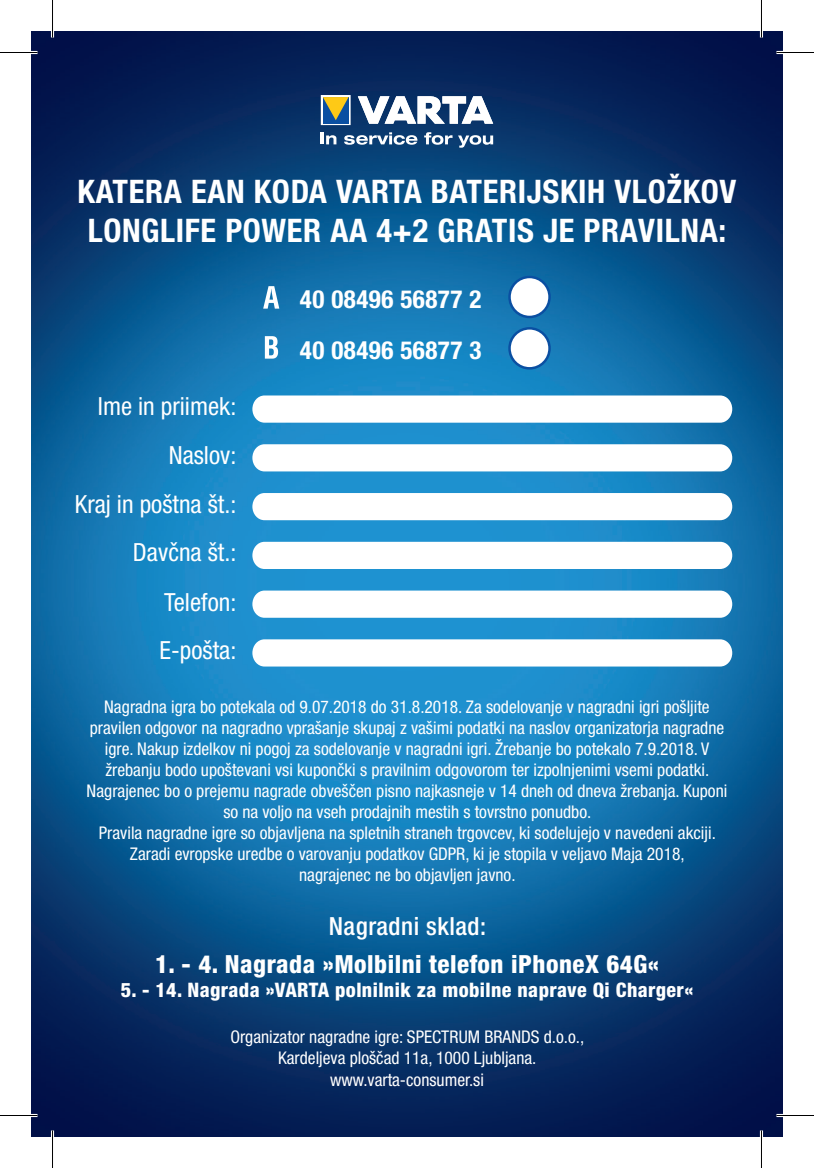
<style>
.page{position:relative;width:814px;height:1168px;background:#fff}
.page>*{position:absolute;margin:0;border:0;box-sizing:border-box;transform-origin:0 0}
.t1{font:700 condensed 32.5px/39px "Helvetica Neue LT Pro";letter-spacing:.02em;color:#fff;text-align:center}
.t2{font:condensed 25px/49px "Helvetica Neue LT Pro";color:#fff;text-align:right}
.t3{font:800 condensed 25px "Helvetica Neue LT Pro";letter-spacing:.02em;color:#fff}
.t4{font:700 condensed 25px/51px "Helvetica Neue LT Pro";letter-spacing:.02em;color:#fff}
.t5{font:500 condensed 25px "Helvetica Neue LT Pro";letter-spacing:.02em;color:#fff}
.t6{font:800 condensed 20px "Helvetica Neue LT Pro";letter-spacing:.02em;color:#fff}
.t7{font:condensed 17.5px/21px "Helvetica Neue LT Pro";color:#fff;text-align:center}
</style>
<div class="page">
<img style="left:31px;top:31px;width:751px;height:1106px">
<div style="left:252px;top:395px;width:480px;height:28px;background:#fff;border-radius:13px"></div>
<div style="left:252px;top:444px;width:480px;height:27px;background:#fff;border-radius:13px"></div>
<div style="left:252px;top:493px;width:480px;height:27px;background:#fff;border-radius:13px"></div>
<div style="left:252px;top:542px;width:480px;height:27px;background:#fff;border-radius:13px"></div>
<div style="left:252px;top:591px;width:480px;height:27px;background:#fff;border-radius:13px"></div>
<div style="left:252px;top:639px;width:480px;height:28px;background:#fff;border-radius:13px"></div>
<div style="left:321px;top:95px;width:29px;height:30px;border:15px solid #fff"></div>
<div style="left:323px;top:97px;width:25px;height:26px;background:#0a4fa2"></div>
<svg style="left:323px;top:97px;width:25px;height:23px"></svg>
<svg style="left:321px;top:133px;width:15px;height:11px"></svg>
<svg style="left:344px;top:132px;width:73px;height:13px"></svg>
<svg style="left:424px;top:132px;width:28px;height:13px"></svg>
<svg style="left:458px;top:135px;width:35px;height:13px"></svg>
<svg style="left:358px;top:96px;width:135px;height:28px"></svg>
<svg style="left:263px;top:286px;width:16px;height:23px"></svg>
<svg style="left:265px;top:336px;width:13px;height:23px"></svg>
<div style="left:509px;top:277px;width:40px;height:40px;background:#fff;border-radius:50%"></div>
<div style="left:508px;top:276px;width:43px;height:42px;border:2px solid #0a4fa2;border-radius:50%"></div>
<div style="left:509px;top:328px;width:40px;height:40px;background:#fff;border-radius:50%"></div>
<div style="left:508px;top:327px;width:43px;height:43px;border:2px solid #0a4fa2;border-radius:50%"></div>
<hr style="left:0;top:51px;width:38px;height:3px;background:#fff">
<hr style="left:776px;top:51px;width:38px;height:3px;background:#fff">
<hr style="left:0;top:1114px;width:38px;height:3px;background:#fff">
<hr style="left:776px;top:1114px;width:38px;height:3px;background:#fff">
<hr style="left:51px;top:0;width:3px;height:38px;background:#fff">
<hr style="left:51px;top:1130px;width:3px;height:38px;background:#fff">
<hr style="left:760px;top:0;width:3px;height:38px;background:#fff">
<hr style="left:760px;top:1130px;width:3px;height:38px;background:#fff">
<hr style="left:0;top:52px;width:38px;height:1px;background:#000">
<hr style="left:776px;top:52px;width:38px;height:1px;background:#000">
<hr style="left:0;top:1115px;width:38px;height:1px;background:#000">
<hr style="left:776px;top:1115px;width:38px;height:1px;background:#000">
<hr style="left:52px;top:0;width:1px;height:38px;background:#000">
<hr style="left:52px;top:1130px;width:1px;height:38px;background:#000">
<hr style="left:761px;top:0;width:1px;height:38px;background:#000">
<hr style="left:761px;top:1130px;width:1px;height:38px;background:#000">
<h1 class="t1" style="left:78px;top:172px;width:660px">KATERA EAN KODA VARTA BATERIJSKIH VLOŽKOV<br>LONGLIFE POWER AA 4+2 GRATIS JE PRAVILNA:</h1>
<h2 class="t2" style="left:75px;top:382px;width:163px">Ime in priimek:<br>Naslov:<br>Kraj in poštna št.:</h2>
<h2 class="t2" style="left:133px;top:528px;width:105px">Davčna št.:</h2>
<h2 class="t2" style="left:159px;top:578px;width:78px;line-height:48.2px;text-align:left">Telefon:<br>E-pošta:</h2>
<h2 class="t4" style="left:300px;top:273px;width:183px">40 08496 56877 2<br>40 08496 56877 3</h2>
<p class="t7" style="left:87px;top:697px;width:642px">Nagradna igra bo potekala od 9.07.2018 do 31.8.2018. Za sodelovanje v nagradni igri pošljite pravilen odgovor na nagradno vprašanje skupaj z vašimi podatki na naslov organizatorja nagradne igre. Nakup izdelkov ni pogoj za sodelovanje v nagradni igri. Žrebanje bo potekalo 7.9.2018. V žrebanju bodo upoštevani vsi kupončki s pravilnim odgovorom ter izpolnjenimi vsemi podatki.<br>Nagrajenec bo o prejemu nagrade obveščen pisno najkasneje v 14 dneh od dneva žrebanja. Kuponi so na voljo na vseh prodajnih mestih s tovrstno ponudbo.<br>Pravila nagradne igre so objavljena na spletnih straneh trgovcev, ki sodelujejo v navedeni akciji.<br>Zaradi evropske uredbe o varovanju podatkov GDPR, ki je stopila v veljavo Maja 2018,<br>nagrajenec ne bo objavljen javno.</p>
<h2 class="t5" style="left:329px;top:911px;width:159px">Nagradni sklad:</h2>
<h2 class="t3" style="left:155px;top:948px;width:505px">1. - 4. Nagrada »Molbilni telefon iPhoneX 64G«</h2>
<p class="t6" style="left:121px;top:977px;width:574px">5. - 14. Nagrada »VARTA polnilnik za mobilne naprave Qi Charger«</p>
<p class="t7" style="left:230px;top:1026px;width:355px">Organizator nagradne igre: SPECTRUM BRANDS d.o.o.,<br>Kardeljeva ploščad 11a, 1000 Ljubljana.</p>
<p class="t7" style="left:330px;top:1070px;width:155px">www.varta-consumer.si</p>
</div>
